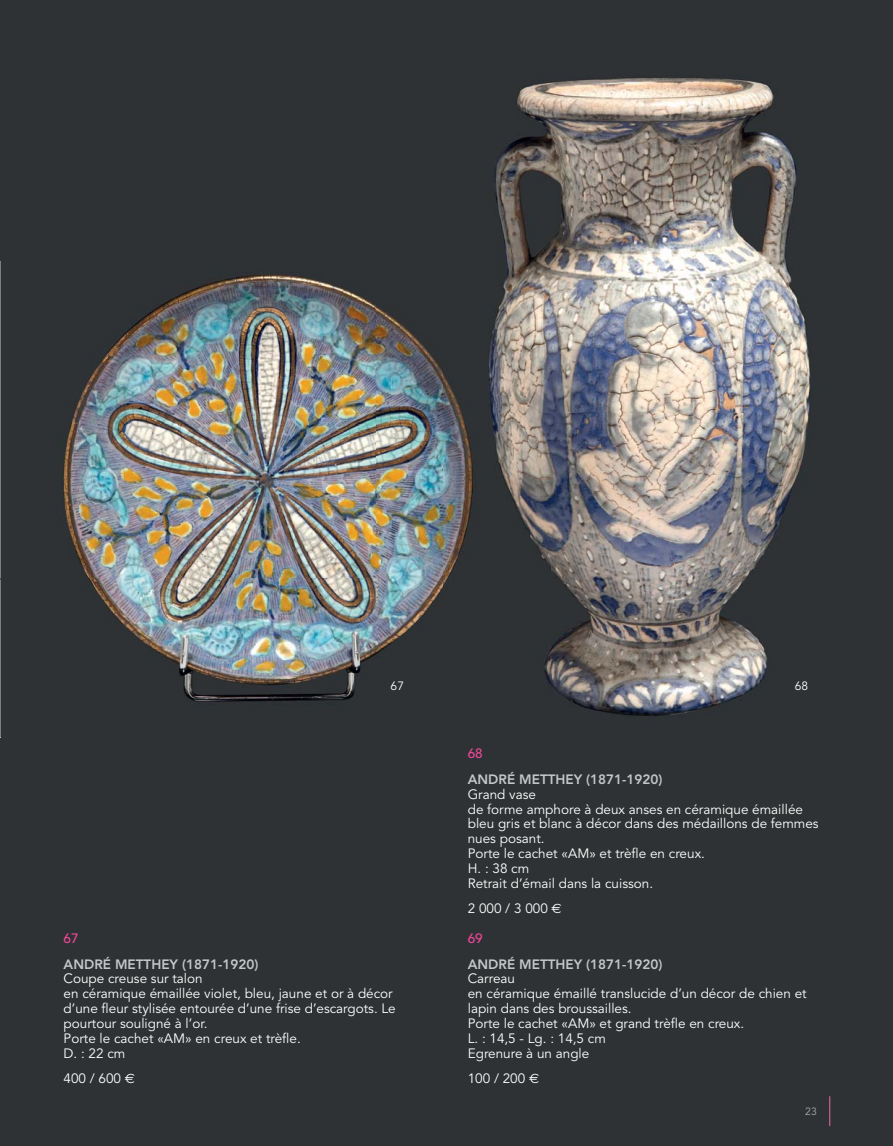
<style>
.page{position:relative;width:893px;height:1146px;background:#fff}
.page>*{position:absolute;margin:0;border:0;box-sizing:border-box;transform-origin:0 0}
.t1{font:13.5px/14.9px "Avenir LT Std";color:#fff}
.t2{font:800 13.5px "Avenir LT Std";color:#c3c7ca}
.t3{font:500 13.5px "Avenir LT Std";color:#ee4799}
.t4{font:12px "Avenir LT Std";color:#fff}
.t5{font:10.5px "Avenir LT Std";color:#a9acae}
.s1{font-family:"Euro Sans"}
</style>
<div class="page">
<div style="left:0;top:0;width:892px;height:1145px;background:#2f3234"></div>
<img style="left:0;top:261px;width:443px;height:476px">
<img style="left:489px;top:77px;width:292px;height:336px">
<img style="left:781px;top:140px;width:30px;height:379px">
<img style="left:491px;top:413px;width:290px;height:303px">
<img style="left:443px;top:375px;width:30px;height:210px">
<svg style="left:829px;top:1096px;width:1px;height:29px"></svg>
<p class="t4" style="left:390px;top:680px;width:15px">67</p>
<p class="t4" style="left:794px;top:680px;width:15px">68</p>
<p class="t3" style="left:64px;top:932px;width:17px">67</p>
<p class="t2" style="left:64px;top:958px;width:196px">ANDRÉ METTHEY (1871-1920)</p>
<p class="t1" style="left:64px;top:972px;width:334px">Coupe creuse sur talon<br>en céramique émaillée violet, bleu, jaune et or à décor d’une fleur stylisée entourée d’une frise d’escargots. Le pourtour souligné à l’or.<br>Porte le cachet «AM» en creux et trèfle.<br>D. : 22 cm</p>
<p class="t1" style="left:64px;top:1072px;width:73px">400 / 600 <span class="s1">€</span></p>
<p class="t3" style="left:468px;top:748px;width:17px">68</p>
<p class="t2" style="left:468px;top:773px;width:196px">ANDRÉ METTHEY (1871-1920)</p>
<p class="t1" style="left:468px;top:787px;width:352px">Grand vase<br>de forme amphore à deux anses en céramique émaillée bleu gris et blanc à décor dans des médaillons de femmes nues posant.<br>Porte le cachet «AM» et trèfle en creux.<br>H. : 38 cm<br>Retrait d’émail dans la cuisson.</p>
<p class="t1" style="left:468px;top:902px;width:95px">2 000 / 3 000 <span class="s1">€</span></p>
<p class="t3" style="left:468px;top:932px;width:17px">69</p>
<p class="t2" style="left:468px;top:958px;width:196px">ANDRÉ METTHEY (1871-1920)</p>
<p class="t1" style="left:468px;top:972px;width:340px">Carreau<br>en céramique émaillé translucide d’un décor de chien et lapin dans des broussailles.<br>Porte le cachet «AM» et grand trèfle en creux.<br>L. : 14,5 - Lg. : 14,5 cm<br>Egrenure à un angle</p>
<p class="t1" style="left:468px;top:1072px;width:73px">100 / 200 <span class="s1">€</span></p>
<p class="t5" style="left:805px;top:1106px;width:13px">23</p>
</div>
